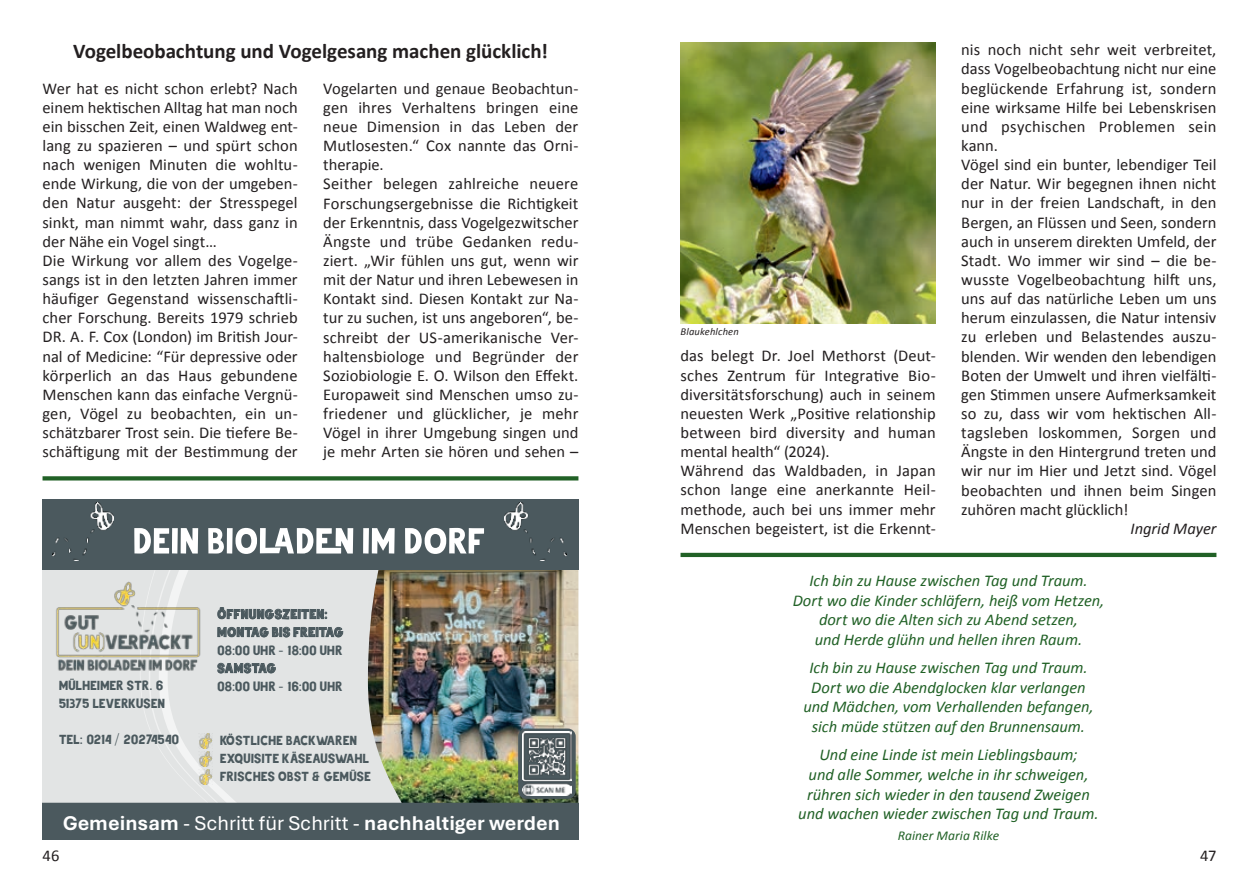
<style>
.page{position:relative;width:1259px;height:893px;background:#fff}
.page>*{position:absolute;margin:0;border:0;box-sizing:border-box;transform-origin:0 0}
.t1{font:57.3px "Lanekcut";color:#fff}
.t2{font:21px/18px "Lanekcut";color:#4b595e}
.t3{font:700 21px "Aptos";color:#fff}
.t4{font:700 21px "Calibri";letter-spacing:-.005em;color:#231f20}
.t5{font:20.55px/18px "Lanekcut";letter-spacing:.02em;color:#4b595e}
.t6{font:16.5px/19.2px "Calibri";letter-spacing:.005em;color:#231f20}
.t7{font:italic 16.5px/19.5px "Calibri";letter-spacing:-.005em;color:#216126;text-align:center}
.t8{font:italic 16.5px "Calibri";letter-spacing:-.005em;color:#231f20}
.t9{font:italic 13.5px "Calibri";letter-spacing:.005em;color:#216126}
.t10{font:italic 10.5px "Calibri";letter-spacing:.015em;color:#231f20}
.s1{font-weight:400}
</style>
<div class="page">
<img style="left:43px;top:500px;width:535px;height:340px">
<div style="left:519px;top:730px;width:55px;height:68px;background:linear-gradient(to bottom,#4b595e,#4b595e);border-radius:7px"></div>
<div style="left:518px;top:728px;width:58px;height:71px;border:2px solid #4b595e;border-radius:7px"></div>
<img style="left:522px;top:732px;width:50px;height:64px">
<img style="left:51px;top:578px;width:155px;height:96px">
<img style="left:199px;top:733px;width:13px;height:15px">
<img style="left:199px;top:751px;width:13px;height:15px">
<img style="left:199px;top:769px;width:13px;height:15px">
<img style="left:680px;top:43px;width:255px;height:280px">
<svg style="left:43px;top:476px;width:535px;height:4px;background:#2f6b34"></svg>
<hr style="left:680px;top:553px;width:536px;height:4px;background:#216126">
<p class="t4" style="left:73px;top:38px;width:476px">Vogelbeobachtung und Vogelgesang machen glücklich!</p>
<p class="t6" style="left:961px;top:39px;width:257px">nis noch nicht sehr weit verbreitet, dass Vogelbeobachtung nicht nur eine beglückende Erfahrung ist, sondern eine wirksame Hilfe bei Lebenskrisen und psychischen Problemen sein kann.<br>Vögel sind ein bunter, lebendiger Teil der Natur. Wir begegnen ihnen nicht nur in der freien Landschaft, in den Bergen, an Flüssen und Seen, sondern auch in unserem direkten Umfeld, der Stadt. Wo immer wir sind – die be&shy;wusste Vogelbeobachtung hilft uns, uns auf das natürliche Leben um uns herum einzulassen, die Natur intensiv zu erleben und Belastendes auszu&shy;blenden. Wir wenden den lebendigen Boten der Umwelt und ihren vielfälti&shy;gen Stimmen unsere Aufmerksamkeit so zu, dass wir vom hektischen All&shy;tagsleben loskommen, Sorgen und Ängste in den Hintergrund treten und wir nur im Hier und Jetzt sind. Vögel beobachten und ihnen beim Singen zuhören macht glücklich!</p>
<p class="t8" style="left:1130px;top:517px;width:87px">Ingrid Mayer</p>
<p class="t7" style="left:792px;top:571px;width:313px">Ich bin zu Hause zwischen Tag und Traum.<br>Dort wo die Kinder schläfern, heiß vom Hetzen, dort wo die Alten sich zu Abend setzen,<br>und Herde glühn und hellen ihren Raum.</p>
<p class="t7" style="left:803px;top:658px;width:292px">Ich bin zu Hause zwischen Tag und Traum.<br>Dort wo die Abendglocken klar verlangen und Mädchen, vom Verhallenden befangen, sich müde stützen auf den Brunnensaum.</p>
<p class="t7" style="left:798px;top:745px;width:302px">Und eine Linde ist mein Lieblingsbaum;<br>und alle Sommer, welche in ihr schweigen, rühren sich wieder in den tausend Zweigen und wachen wieder zwischen Tag und Traum.</p>
<p class="t9" style="left:897px;top:826px;width:103px">Rainer Maria Rilke</p>
<p class="t6" style="left:43px;top:78px;width:257px">Wer hat es nicht schon erlebt? Nach einem hektischen Alltag hat man noch ein bisschen Zeit, einen Waldweg ent&shy;lang zu spazieren – und spürt schon nach wenigen Minuten die wohltu&shy;ende Wirkung, die von der umgeben&shy;den Natur ausgeht: der Stresspegel sinkt, man nimmt wahr, dass ganz in der Nähe ein Vogel singt…<br>Die Wirkung vor allem des Vogelge&shy;sangs ist in den letzten Jahren immer häufiger Gegenstand wissenschaftli&shy;cher Forschung. Bereits 1979 schrieb DR. A. F. Cox (London) im British Jour&shy;nal of Medicine: “Für depressive oder körperlich an das Haus gebundene Menschen kann das einfache Vergnü&shy;gen, Vögel zu beobachten, ein un&shy;schätzbarer Trost sein. Die tiefere Be&shy;schäftigung mit der Bestimmung der</p>
<p class="t6" style="left:323px;top:78px;width:257px">Vogelarten und genaue Beobachtun&shy;gen ihres Verhaltens bringen eine neue Dimension in das Leben der Mutlosesten.“ Cox nannte das Orni&shy;therapie.<br>Seither belegen zahlreiche neuere Forschungsergebnisse die Richtigkeit der Erkenntnis, dass Vogelgezwitscher Ängste und trübe Gedanken redu&shy;ziert. „Wir fühlen uns gut, wenn wir mit der Natur und ihren Lebewesen in Kontakt sind. Diesen Kontakt zur Na&shy;tur zu suchen, ist uns angeboren“, be&shy;schreibt der US-amerikanische Ver&shy;haltensbiologe und Begründer der Soziobiologie E. O. Wilson den Effekt.<br>Europaweit sind Menschen umso zu&shy;friedener und glücklicher, je mehr Vögel in ihrer Umgebung singen und je mehr Arten sie hören und sehen –</p>
<p class="t10" style="left:680px;top:325px;width:60px">Blaukehlchen</p>
<p class="t6" style="left:680px;top:346px;width:257px">das belegt Dr. Joel Methorst (Deut&shy;sches Zentrum für Integrative Bio&shy;diversitätsforschung) auch in seinem neuesten Werk „Positive relationship between bird diversity and human mental health“ (2024).<br>Während das Waldbaden, in Japan schon lange eine anerkannte Heil&shy;methode, auch bei uns immer mehr Menschen begeistert, ist die Erkennt-</p>
<h1 class="t1" style="left:134px;top:500px;width:353px">Dein Bioladen im Dorf</h1>
<p class="t5" style="left:218px;top:602px;width:127px">Öffnungszeiten:<br>Montag bis Freitag</p>
<p class="t2" style="left:218px;top:639px;width:127px">08:00 Uhr - 18:00 Uhr</p>
<p class="t5" style="left:218px;top:657px;width:60px">Samstag</p>
<p class="t2" style="left:59px;top:674px;width:106px">Mülheimer Str. 6</p>
<p class="t2" style="left:218px;top:675px;width:127px">08:00 Uhr - 16:00 Uhr</p>
<p class="t2" style="left:59px;top:683px;width:122px;line-height:36px">51375 Leverkusen<br>Tel: 0214 / 20274540</p>
<p class="t2" style="left:220px;top:729px;width:152px">Köstliche Backwaren<br>Exquisite Käseauswahl<br>Frisches Obst &amp; Gemüse</p>
<p class="t3" style="left:63px;top:809px;width:499px">Gemeinsam <span class="s1">- Schritt für Schritt -</span> nachhaltiger werden</p>
<p class="t6" style="left:43px;top:845px;width:18px">46</p>
<p class="t6" style="left:1200px;top:845px;width:18px">47</p>
</div>
